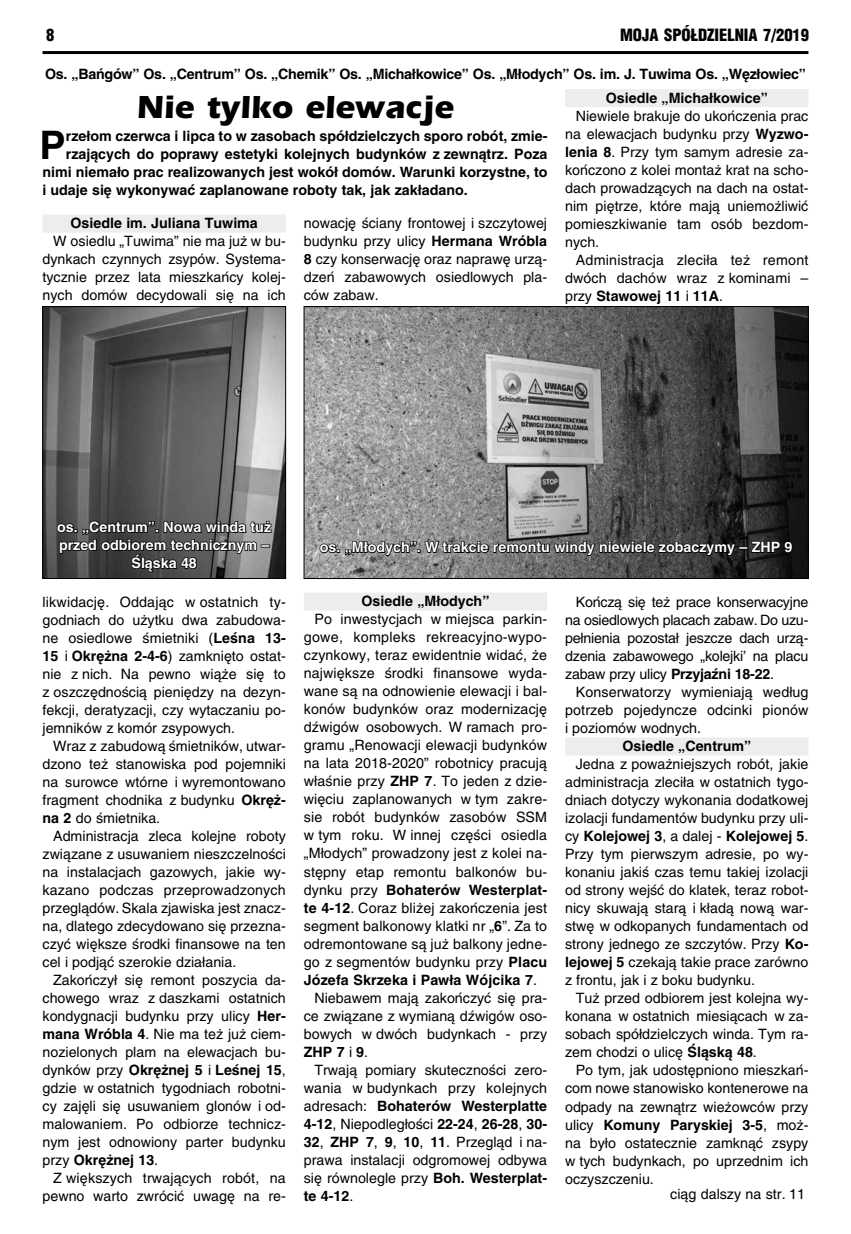
<style>
.page{position:relative;width:851px;height:1234px;background:#fff}
.page>*{position:absolute;margin:0;border:0;box-sizing:border-box;transform-origin:0 0}
.t1{font:39.3px "Helvetica CE Bold";color:#000}
.t2{font:33px "Eras CE Bold";color:#000}
.t3{font:900 16.5px "Switzerland Cond";color:#000}
.t4{font:14.25px/18px "Helvetica CE Medium";color:#000;text-align:justify}
.t5{font:14.25px/18px "Helvetica CE Bold";color:#000}
.t6{font:14.25px/18px "Helvetica CE Bold";color:#fff;text-align:center}
.s1{font-family:"Helvetica CE Bold"}
.s2{font-family:"Helvetica CE Medium"}
</style>
<div class="page">
<hr style="left:43px;top:51px;width:765px;height:3px;background:#000">
<div style="left:43px;top:214px;width:243px;height:18px;background:#ededed"></div>
<div style="left:304px;top:592px;width:243px;height:18px;background:#ededed"></div>
<div style="left:565px;top:89px;width:243px;height:18px;background:#ededed"></div>
<div style="left:565px;top:737px;width:243px;height:18px;background:#ededed"></div>
<img style="left:306px;top:308px;width:500px;height:268px">
<div style="left:304px;top:306px;width:504px;height:272px;border:1px solid #000"></div>
<img style="left:45px;top:308px;width:239px;height:268px">
<div style="left:43px;top:306px;width:243px;height:272px;border:1px solid #000"></div>
<svg style="left:319px;top:525px;width:474px;height:43px;background:#565656"></svg>
<svg style="left:56px;top:512px;width:217px;height:61px;background:#444"></svg>
<p class="t3" style="left:46px;top:24px;width:10px">8</p>
<p class="t3" style="left:620px;top:24px;width:190px">MOJA SPÓŁDZIELNIA 7/2019</p>
<p class="t5" style="left:45px;top:65px;width:762px">Os. „Bańgów” Os. „Centrum” Os. „Chemik” Os. „Michałkowice” Os. „Młodych” Os. im. J. Tuwima Os. „Węzłowiec”</p>
<h2 class="t2" style="left:136px;top:88px;width:319px">Nie tylko elewacje</h2>
<h1 class="t1" style="left:40px;top:121px;width:28px">P</h1>
<p class="t5" style="left:66px;top:126px;width:483px">rzełom czerwca i lipca to w zasobach spółdzielczych sporo robót, zmie-</p>
<p class="t5" style="left:66px;top:144px;width:483px">rzających do poprawy estetyki kolejnych budynków z zewnątrz. Poza</p>
<p class="t5" style="left:43px;top:162px;width:506px">nimi niemało prac realizowanych jest wokół domów. Warunki korzystne, to</p>
<p class="t5" style="left:43px;top:180px;width:426px">i udaje się wykonywać zaplanowane roboty tak, jak zakładano.</p>
<p class="t5" style="left:70px;top:214px;width:189px">Osiedle im. Juliana Tuwima</p>
<p class="t4" style="left:43px;top:232px;width:245px;text-indent:11px">W osiedlu „Tuwima” nie ma już w bu&shy;dynkach czynnych zsypów. Systema&shy;tycznie przez lata mieszkańcy kolej&shy;nych domów decydowali się na ich</p>
<p class="t4" style="left:304px;top:214px;width:245px">nowację ściany frontowej i szczytowej budynku przy ulicy <span class="s1">Hermana Wróbla 8</span> czy konserwację oraz naprawę urzą&shy;dzeń zabawowych osiedlowych pla&shy;ców zabaw.</p>
<p class="t5" style="left:605px;top:89px;width:163px">Osiedle „Michałkowice”</p>
<p class="t4" style="left:565px;top:107px;width:245px;text-indent:11px">Niewiele brakuje do ukończenia prac na elewacjach budynku przy <span class="s1">Wyzwo&shy;lenia 8</span>. Przy tym samym adresie za&shy;kończono z kolei montaż krat na scho&shy;dach prowadzących na dach na ostat&shy;nim piętrze, które mają uniemożliwić pomieszkiwanie tam osób bezdom&shy;nych.</p>
<p class="t4" style="left:565px;top:251px;width:245px;text-align:right">Administracja zleciła też remont dwóch dachów wraz z kominami –</p>
<p class="t5" style="left:565px;top:287px;width:159px"><span class="s2">przy</span> Stawowej 11 <span class="s2">i</span> 11A<span class="s2">.</span></p>
<p class="t6" style="left:57px;top:518px;width:215px">os. „Centrum”. Nowa winda tuż przed odbiorem technicznym –<br>Śląska 48</p>
<p class="t4" style="left:43px;top:592px;width:245px">likwidację. Oddając w ostatnich ty&shy;godniach do użytku dwa zabudowa&shy;ne osiedlowe śmietniki (<span class="s1">Leśna 13- 15</span> i <span class="s1">Okrężna 2-4-6</span>) zamknięto ostat&shy;nie z nich. Na pewno wiąże się to z oszczędnością pieniędzy na dezyn&shy;fekcji, deratyzacji, czy wytaczaniu po&shy;jemników z komór zsypowych.</p>
<p class="t4" style="left:43px;top:736px;width:245px;text-indent:11px">Wraz z zabudową śmietników, utwar&shy;dzono też stanowiska pod pojemniki na surowce wtórne i wyremontowano fragment chodnika z budynku <span class="s1">Okręż&shy;na 2</span> do śmietnika.</p>
<p class="t4" style="left:43px;top:826px;width:245px;text-indent:11px">Administracja zleca kolejne roboty związane z usuwaniem nieszczelności na instalacjach gazowych, jakie wy&shy;kazano podczas przeprowadzonych przeglądów. Skala zjawiska jest znacz&shy;na, dlatego zdecydowano się przezna&shy;czyć większe środki finansowe na ten cel i podjąć szerokie działania.</p>
<p class="t4" style="left:43px;top:970px;width:245px;text-indent:11px">Zakończył się remont poszycia da&shy;chowego wraz z daszkami ostatnich kondygnacji budynku przy ulicy <span class="s1">Her&shy;mana Wróbla 4</span>. Nie ma też już ciem&shy;nozielonych plam na elewacjach bu-</p>
<p class="t5" style="left:43px;top:1060px;width:245px"><span class="s2">dynków przy</span> Okrężnej 5 <span class="s2">i</span> Leśnej 15<span class="s2">,</span></p>
<p class="t4" style="left:43px;top:1078px;width:245px">gdzie w ostatnich tygodniach robotni&shy;cy zajęli się usuwaniem glonów i od&shy;malowaniem. Po odbiorze technicz&shy;nym jest odnowiony parter budynku</p>
<p class="t5" style="left:43px;top:1150px;width:117px"><span class="s2">przy</span> Okrężnej 13<span class="s2">.</span></p>
<p class="t4" style="left:43px;top:1168px;width:245px;text-align:right">Z większych trwających robót, na pewno warto zwrócić uwagę na re-</p>
<p class="t6" style="left:320px;top:538px;width:474px">os. „Młodych”. W trakcie remontu windy niewiele zobaczymy – ZHP 9</p>
<p class="t5" style="left:361px;top:592px;width:129px">Osiedle „Młodych”</p>
<p class="t4" style="left:304px;top:610px;width:245px;text-indent:11px">Po inwestycjach w miejsca parkin&shy;gowe, kompleks rekreacyjno-wypo&shy;czynkowy, teraz ewidentnie widać, że największe środki finansowe wyda&shy;wane są na odnowienie elewacji i bal&shy;konów budynków oraz modernizację dźwigów osobowych. W ramach pro&shy;gramu „Renowacji elewacji budynków na lata 2018-2020” robotnicy pracują właśnie przy <span class="s1">ZHP 7</span>. To jeden z dzie&shy;więciu zaplanowanych w tym zakre&shy;sie robót budynków zasobów SSM w tym roku. W innej części osiedla „Młodych” prowadzony jest z kolei na&shy;stępny etap remontu balkonów bu-</p>
<p class="t5" style="left:304px;top:880px;width:245px"><span class="s2">dynku przy</span> Bohaterów Westerplat-</p>
<p class="t4" style="left:304px;top:898px;width:245px"><span class="s1">te 4-12</span>. Coraz bliżej zakończenia jest segment balkonowy klatki nr „<span class="s1">6</span>”. Za to odremontowane są już balkony jedne&shy;go z segmentów budynku przy <span class="s1">Placu</span></p>
<p class="t5" style="left:304px;top:970px;width:235px">Józefa Skrzeka i Pawła Wójcika 7<span class="s2">.</span></p>
<p class="t4" style="left:304px;top:988px;width:245px;text-indent:11px">Niebawem mają zakończyć się pra&shy;ce związane z wymianą dźwigów oso&shy;bowych w dwóch budynkach - przy</p>
<p class="t5" style="left:304px;top:1042px;width:66px">ZHP 7 <span class="s2">i</span> 9<span class="s2">.</span></p>
<p class="t4" style="left:304px;top:1060px;width:245px;text-align:right">Trwają pomiary skuteczności zero&shy;wania w budynkach przy kolejnych</p>
<p class="t5" style="left:304px;top:1096px;width:245px"><span class="s2">adresach:</span> Bohaterów Westerplatte<br>4-12<span class="s2">, Niepodległości</span> 22-24<span class="s2">,</span> 26-28<span class="s2">,</span> 30-</p>
<p class="t4" style="left:304px;top:1132px;width:245px"><span class="s1">32</span>, <span class="s1">ZHP 7</span>, <span class="s1">9</span>, <span class="s1">10</span>, <span class="s1">11</span>. Przegląd i na&shy;prawa instalacji odgromowej odbywa się równolegle przy <span class="s1">Boh. Westerplat-</span></p>
<p class="t5" style="left:304px;top:1186px;width:51px">te 4-12<span class="s2">.</span></p>
<p class="t4" style="left:565px;top:593px;width:245px;text-indent:11px">Kończą się też prace konserwacyjne na osiedlowych placach zabaw. Do uzu&shy;pełnienia pozostał jeszcze dach urzą&shy;dzenia zabawowego „kolejki’ na placu zabaw przy ulicy <span class="s1">Przyjaźni 18-22</span>.</p>
<p class="t4" style="left:565px;top:683px;width:245px;text-indent:11px">Konserwatorzy wymieniają według potrzeb pojedyncze odcinki pionów i poziomów wodnych.</p>
<p class="t5" style="left:622px;top:737px;width:130px">Osiedle „Centrum”</p>
<p class="t4" style="left:565px;top:755px;width:245px;text-indent:11px">Jedna z poważniejszych robót, jakie administracja zleciła w ostatnich tygo&shy;dniach dotyczy wykonania dodatkowej izolacji fundamentów budynku przy uli-</p>
<p class="t5" style="left:565px;top:827px;width:245px"><span class="s2">cy</span> Kolejowej 3<span class="s2">, a dalej -</span> Kolejowej 5<span class="s2">.</span></p>
<p class="t4" style="left:565px;top:845px;width:245px">Przy tym pierwszym adresie, po wy&shy;konaniu jakiś czas temu takiej izolacji od strony wejść do klatek, teraz robot&shy;nicy skuwają starą i kładą nową war&shy;stwę w odkopanych fundamentach od strony jednego ze szczytów. Przy <span class="s1">Ko&shy;lejowej 5</span> czekają takie prace zarówno z frontu, jak i z boku budynku.</p>
<p class="t4" style="left:565px;top:989px;width:245px;text-indent:11px">Tuż przed odbiorem jest kolejna wy&shy;konana w ostatnich miesiącach w za&shy;sobach spółdzielczych winda. Tym ra&shy;zem chodzi o ulicę <span class="s1">Śląską 48</span>.</p>
<p class="t4" style="left:565px;top:1061px;width:245px;text-indent:11px">Po tym, jak udostępniono mieszkań&shy;com nowe stanowisko kontenerowe na odpady na zewnątrz wieżowców przy</p>
<p class="t5" style="left:565px;top:1115px;width:245px"><span class="s2">ulicy</span> Komuny Paryskiej 3-5<span class="s2">, moż-</span></p>
<p class="t4" style="left:565px;top:1132px;width:245px">na było ostatecznie zamknąć zsypy w tych budynkach, po uprzednim ich oczyszczeniu.</p>
<p class="t4" style="left:670px;top:1184px;width:136px">ciąg dalszy na str. 11</p>
</div>
